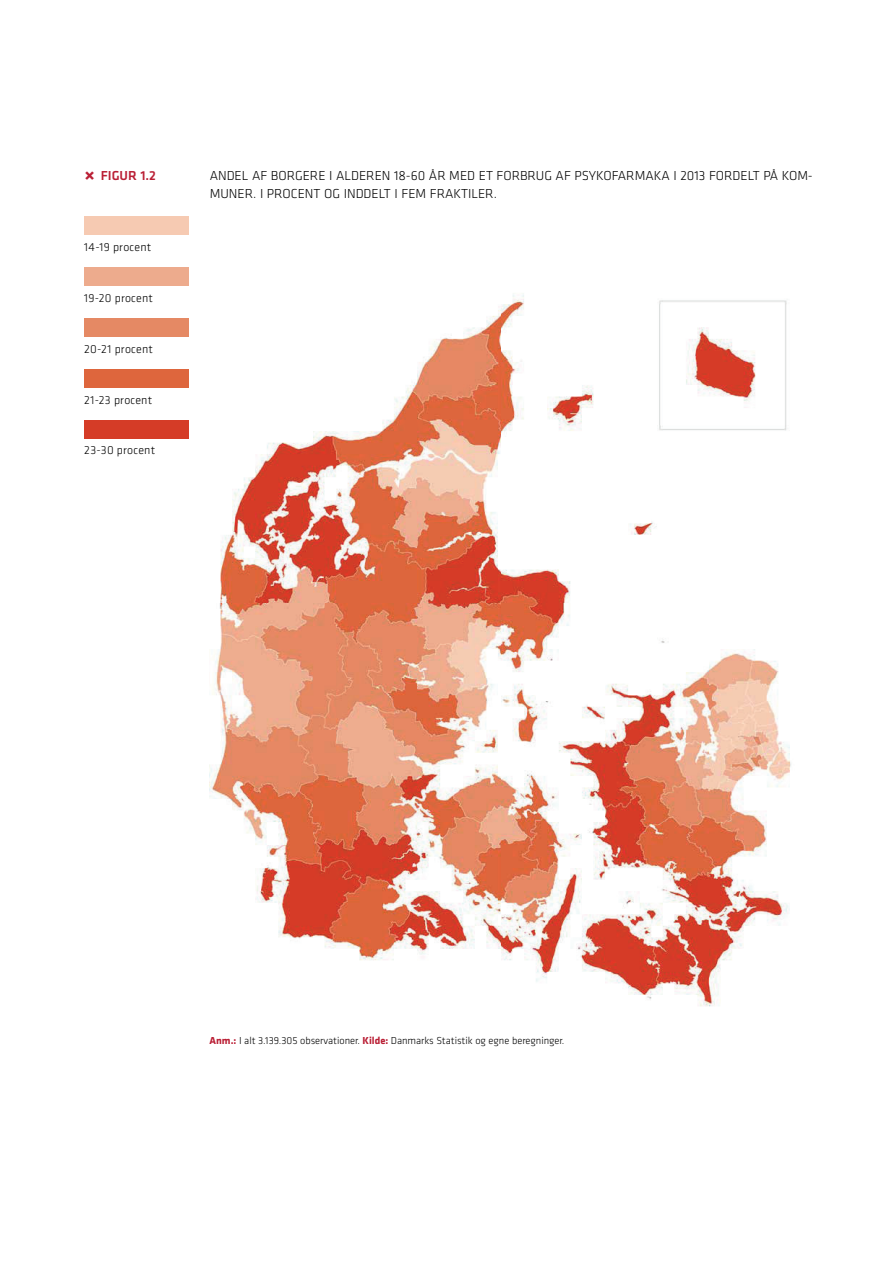
<style>
.page{position:relative;width:893px;height:1263px;background:#fff}
.page>*{position:absolute;margin:0;border:0;box-sizing:border-box;transform-origin:0 0}
.t1{font:300 13.5px/18px "Klavika";color:#000001}
.t2{font:500 13.5px "Klavika";color:#ba1f35}
.t3{font:300 12px "Klavika";letter-spacing:.02em;color:#000001}
.t4{font:300 10.5px "Klavika";letter-spacing:-.005em;color:#000001}
.s1{font-size:22.5px}
.s2{font-weight:700;color:#ba1f35}
</style>
<div class="page">
<img style="left:209px;top:294px;width:582px;height:713px">
<div style="left:84px;top:216px;width:105px;height:18px;background:#f6cab2"></div>
<div style="left:84px;top:267px;width:105px;height:18px;background:#edab8d"></div>
<div style="left:84px;top:318px;width:105px;height:18px;background:#e58964"></div>
<div style="left:84px;top:369px;width:105px;height:18px;background:#de663d"></div>
<div style="left:84px;top:420px;width:105px;height:18px;background:#d53c27"></div>
<p class="t2" style="left:84px;top:168px;width:73px"><span class="s1">×</span> FIGUR 1.2</p>
<p class="t3" style="left:84px;top:240px;width:69px">14-19 procent</p>
<p class="t3" style="left:84px;top:291px;width:70px">19-20 procent</p>
<p class="t3" style="left:84px;top:342px;width:70px">20-21 procent</p>
<p class="t3" style="left:84px;top:393px;width:70px">21-23 procent</p>
<p class="t3" style="left:84px;top:444px;width:72px">23-30 procent</p>
<p class="t1" style="left:210px;top:167px;width:605px">ANDEL AF BORGERE I ALDEREN 18-60 ÅR MED ET FORBRUG AF PSYKOFARMAKA I 2013 FORDELT PÅ KOM-<br>MUNER. I PROCENT OG INDDELT I FEM FRAKTILER.</p>
<p class="t4" style="left:210px;top:1035px;width:356px"><span class="s2">Anm.:</span> I alt 3.139.305 observationer. <span class="s2">Kilde:</span> Danmarks Statistik og egne beregninger.</p>
</div>
